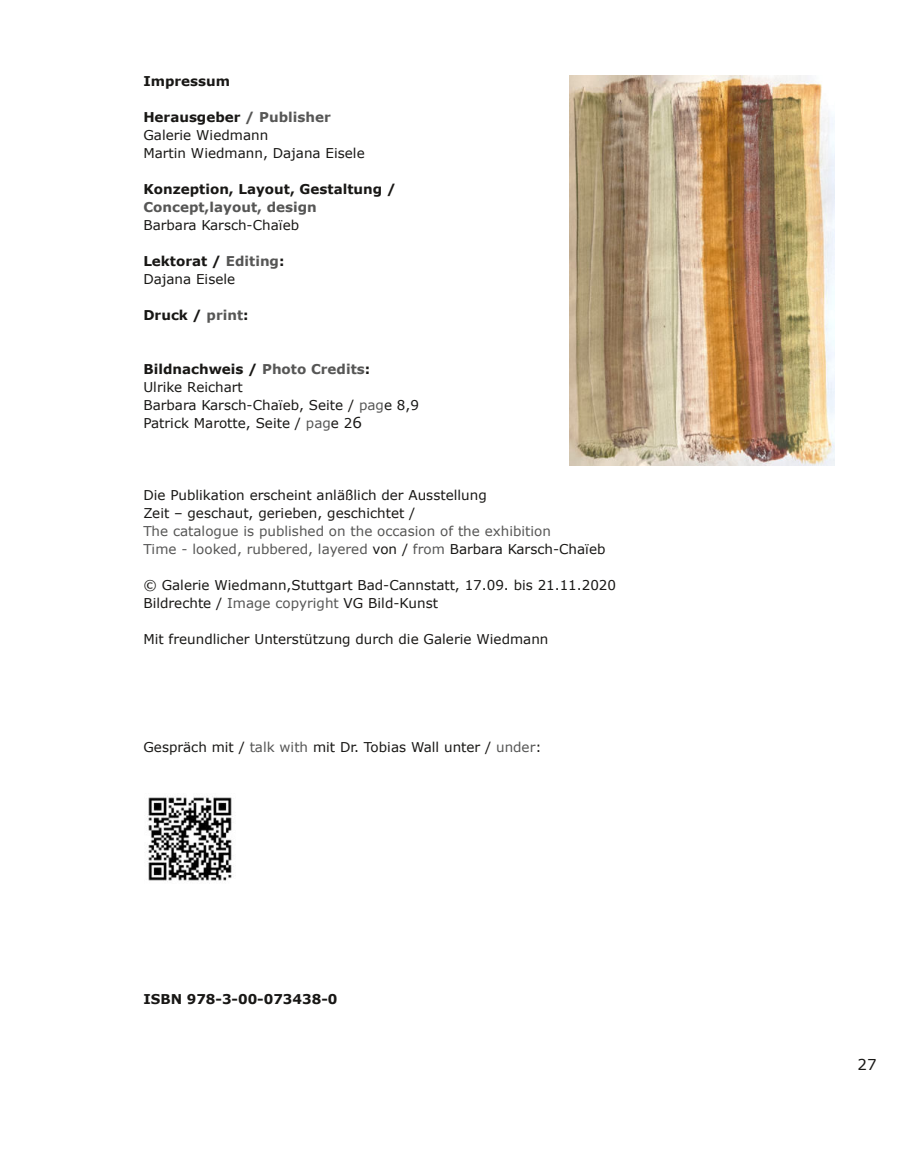
<style>
.page{position:relative;width:919px;height:1174px;background:#fff}
.page>*{position:absolute;margin:0;border:0;box-sizing:border-box;transform-origin:0 0}
.t1{font:15px "Verdana";color:#181715}
.t2{font:13.5px/18px "Verdana";color:#181715}
.t3{font:13.5px/18px "Verdana";color:#565655}
.t4{font:700 13.5px "Verdana";color:#181715}
.t5{font:700 13.5px "Verdana";color:#565655}
.s1{font-weight:700}
.s2{font-weight:700;color:#565655}
.s3{color:#565655}
.s4{font-size:15px}
.s5{color:#181715}
</style>
<div class="page">
<img style="left:569px;top:75px;width:265px;height:390px">
<img style="left:147px;top:796px;width:86px;height:85px">
<p class="t4" style="left:143px;top:72px;width:88px">Impressum</p>
<p class="t2" style="left:143px;top:108px;width:223px"><span class="s1">Herausgeber</span> <span class="s2">/ Publisher<br></span>Galerie Wiedmann<br>Martin Wiedmann, Dajana Eisele</p>
<p class="t4" style="left:143px;top:180px;width:254px">Konzeption, Layout, Gestaltung /</p>
<p class="t5" style="left:143px;top:198px;width:175px">Concept,layout, design</p>
<p class="t2" style="left:143px;top:216px;width:157px">Barbara Karsch-Chaïeb</p>
<p class="t2" style="left:143px;top:252px;width:143px"><span class="s1">Lektorat /</span> <span class="s2">Editing</span><span class="s1">:<br></span>Dajana Eisele</p>
<p class="t4" style="left:143px;top:306px;width:107px">Druck / <span class="s3">print</span>:</p>
<p class="t2" style="left:143px;top:360px;width:277px"><span class="s1">Bildnachweis /</span> <span class="s2">Photo Credits</span><span class="s1">:<br></span>Ulrike Reichart<br>Barbara Karsch-Chaïeb, Seite / <span class="s3">pag</span>e 8,9<br>Patrick Marotte, Seite / <span class="s3">pag</span>e 2<span class="s4">6</span></p>
<p class="t2" style="left:143px;top:486px;width:345px">Die Publikation erscheint anläßlich der Ausstellung<br>Zeit – geschaut, gerieben, geschichtet /</p>
<p class="t3" style="left:143px;top:522px;width:463px">The catalogue is published on the occasion of the exhibition<br>Time - looked, rubbered, layered <span class="s5">von /</span> from <span class="s5">Barbara Karsch-Chaïeb</span></p>
<p class="t2" style="left:143px;top:576px;width:474px">© Galerie Wiedmann,Stuttgart Bad-Cannstatt, 17.09. bis 21.11.2020<br>Bildrechte / <span class="s3">Image copyright</span> VG Bild-Kunst</p>
<p class="t2" style="left:143px;top:630px;width:406px">Mit freundlicher Unterstützung durch die Galerie Wiedmann</p>
<p class="t2" style="left:143px;top:738px;width:399px">Gespräch mit / <span class="s3">talk with</span> mit Dr. Tobias Wall unter / <span class="s3">under</span>:</p>
<p class="t4" style="left:143px;top:990px;width:195px">ISBN 978-3-00-073438-0</p>
<p class="t1" style="left:857px;top:1054px;width:21px">27</p>
</div>
